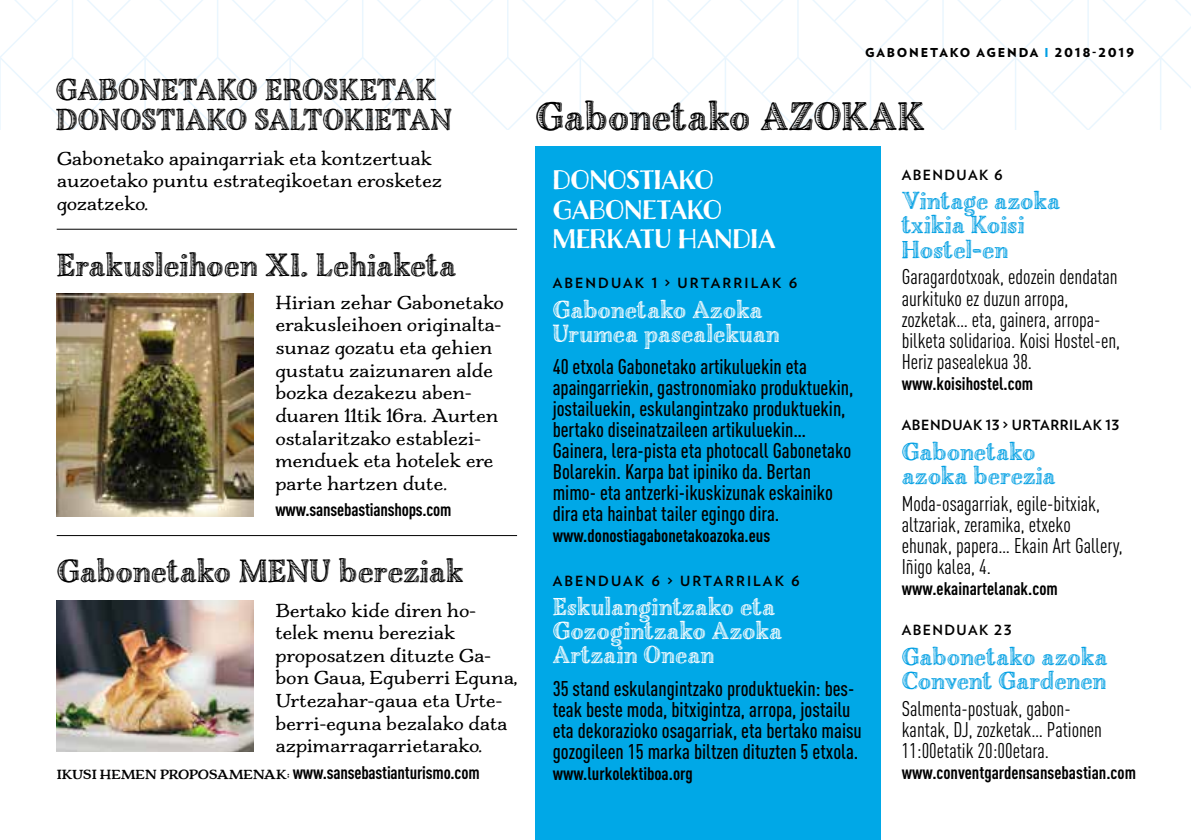
<style>
.page{position:relative;width:1191px;height:840px;background:#fff}
.page>*{position:absolute;margin:0;border:0;box-sizing:border-box;transform-origin:0 0}
.t1{font:42px "Charcuterie Etched";letter-spacing:.005em;color:#000}
.t2{font:34px "Charcuterie Etched";letter-spacing:.01em;color:#000}
.t3{font:32px/30px "Charcuterie Etched";letter-spacing:-.005em;color:#000}
.t4{font:28.4px/29.6px "Charcuterie Contrast";color:#fff}
.t5{font:26px/24.2px "Charcuterie Etched";letter-spacing:.01em;color:#009fe3}
.t6{font:26px/24px "Charcuterie Etched";letter-spacing:.015em;color:#fff}
.t7{font:500 21px/21px "DIN Cond";color:#000}
.t8{font:21px/21.2px "DIN Cond";color:#000}
.t9{font:20px/22.6px "Charcuterie Serif";color:#000}
.t10{font:700 18px "DIN Cond";color:#000}
.t11{font:700 14px "Verlag";letter-spacing:.15em;color:#000}
.t12{font:700 14px "Verlag";letter-spacing:.04em;color:#000}
.t13{font:700 14px "Verlag";letter-spacing:.1em;color:#000}
.t14{font:900 12.2px "Verlag";letter-spacing:.15em;color:#000}
.s1{font-family:"Charcuterie Serif";font-size:14px}
.s2{font-family:"Charcuterie Serif";font-weight:400;font-size:14px}
.s3{color:#009fe3}
</style>
<div class="page">
<svg style="left:0;top:0;width:1191px;height:130px"></svg>
<div style="left:535px;top:147px;width:345px;height:692px;background:#00a8e7"></div>
<img style="left:57px;top:293px;width:196px;height:223px">
<hr style="left:57px;top:535px;width:460px;height:1px;background:#000">
<hr style="left:57px;top:229px;width:460px;height:1px;background:#000">
<img style="left:57px;top:600px;width:196px;height:151px">
<h3 class="t3" style="left:56px;top:75px;width:398px">GABONETAKO EROSKETAK<br>DONOSTIAKO SALTOKIETAN</h3>
<p class="t9" style="left:57px;top:147px;width:387px">Gabonetako apaingarriak eta kontzertuak auzoetako puntu estrategikoetan erosketez gozatzeko.</p>
<h2 class="t2" style="left:57px;top:243px;width:401px">Erakusleihoen XI. Lehiaketa</h2>
<p class="t9" style="left:275px;top:291px;width:230px">Hirian zehar Gabonetako erakusleihoen originalta&shy;sunaz gozatu eta gehien gustatu zaizunaren alde bozka dezakezu aben&shy;duaren 11tik 16ra. Aurten ostalaritzako establezi&shy;menduek eta hotelek ere parte hartzen dute.</p>
<p class="t10" style="left:275px;top:498px;width:178px">www.sansebastianshops.com</p>
<h2 class="t2" style="left:57px;top:549px;width:408px">Gabonetako MENU bereziak</h2>
<p class="t9" style="left:275px;top:598px;width:243px">Bertako kide diren ho&shy;telek menu bereziak proposatzen dituzte Ga&shy;bon Gaua, Eguberri Eguna,<br>Urtezahar-gaua eta Urte&shy;berri-eguna bezalako data azpimarragarrietarako.</p>
<p class="t10" style="left:57px;top:761px;width:424px"><span class="s1">IKUSI HEMEN PROPOSAMENAK</span><span class="s2">:</span> www.sansebastianturismo.com</p>
<p class="t14" style="left:865px;top:42px;width:271px">GABONETAKO AGENDA <span class="s3">I</span> 2018-2019</p>
<h1 class="t1" style="left:535px;top:90px;width:391px">Gabonetako AZOKAK</h1>
<h3 class="t4" style="left:552px;top:165px;width:224px">DONOSTIAKO<br>GABONETAKO<br>MERKATU HANDIA</h3>
<p class="t11" style="left:552px;top:271px;width:246px">ABENDUAK 1 &gt; URTARRILAK 6</p>
<p class="t6" style="left:552px;top:297px;width:228px">Gabonetako Azoka<br>Urumea pasealekuan</p>
<p class="t7" style="left:552px;top:355px;width:302px">40 etxola Gabonetako artikuluekin eta apaingarriekin, gastronomiako produktuekin, jostailuekin, eskulangintzako produktuekin, bertako diseinatzaileen artikuluekin… Gainera, lera-pista eta photocall Gabonetako Bolarekin. Karpa bat ipiniko da. Bertan mimo- eta antzerki-ikuskizunak eskainiko dira eta hainbat tailer egingo dira.</p>
<p class="t10" style="left:552px;top:524px;width:219px">www.donostiagabonetakoazoka.eus</p>
<p class="t11" style="left:552px;top:569px;width:249px">ABENDUAK 6 &gt; URTARRILAK 6</p>
<p class="t6" style="left:552px;top:594px;width:231px">Eskulangintzako eta<br>Gozogintzako Azoka<br>Artzain Onean</p>
<p class="t7" style="left:552px;top:677px;width:311px">35 stand eskulangintzako produktuekin: bes&shy;teak beste moda, bitxigintza, arropa, jostailu eta dekorazioko osagarriak, eta bertako maisu gozogileen 15 marka biltzen dituzten 5 etxola.</p>
<p class="t10" style="left:552px;top:762px;width:141px">www.lurkolektiboa.org</p>
<p class="t13" style="left:901px;top:163px;width:103px">ABENDUAK 6</p>
<p class="t5" style="left:901px;top:189px;width:160px">Vintage azoka txikia Koisi<br>Hostel-en</p>
<p class="t8" style="left:901px;top:266px;width:220px">Garagardotxoak, edozein dendatan aurkituko ez duzun arropa, zozketak… eta, gainera, arropa&shy;bilketa solidarioa. Koisi Hostel-en,<br>Heriz pasealekua 38.</p>
<p class="t10" style="left:901px;top:372px;width:133px">www.koisihostel.com</p>
<p class="t12" style="left:901px;top:413px;width:219px">ABENDUAK 13 &gt; URTARRILAK 13</p>
<p class="t5" style="left:901px;top:439px;width:155px">Gabonetako azoka berezia</p>
<p class="t8" style="left:901px;top:492px;width:222px">Moda-osagarriak, egile-bitxiak, altzariak, zeramika, etxeko ehunak, papera… Ekain Art Gallery,<br>Iñigo kalea, 4.</p>
<p class="t10" style="left:901px;top:577px;width:157px">www.ekainartelanak.com</p>
<p class="t13" style="left:901px;top:618px;width:111px">ABENDUAK 23</p>
<p class="t5" style="left:901px;top:644px;width:207px">Gabonetako azoka<br>Convent Gardenen</p>
<p class="t8" style="left:901px;top:697px;width:202px">Salmenta-postuak, gabon&shy;kantak, DJ, zozketak… Pationen<br>11:00etatik 20:00etara.</p>
<p class="t10" style="left:901px;top:761px;width:236px">www.conventgardensansebastian.com</p>
</div>
